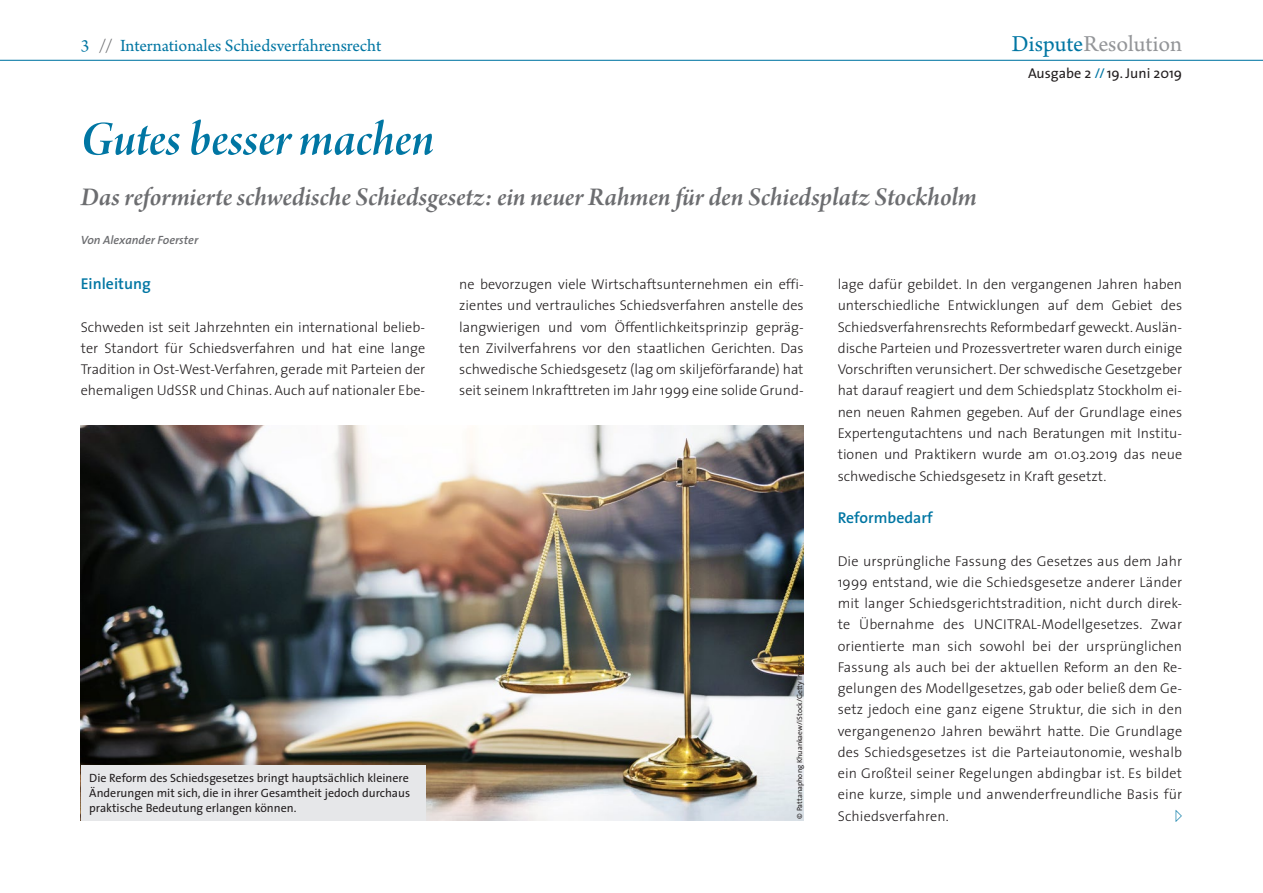
<style>
.page{position:relative;width:1263px;height:893px;background:#fff}
.page>*{position:absolute;margin:0;border:0;box-sizing:border-box;transform-origin:0 0}
.t1{font:51px "Arno Pro Smbd Italic Display";letter-spacing:-.005em;color:#0076a3}
.t2{font:27px "Arno Pro Smbd Italic Subhead";letter-spacing:-.005em;color:#6c6d70}
.t3{font:24px "Arno Pro";color:#939598}
.t4{font:18px "Arno Pro";letter-spacing:-.005em;color:#0076a3}
.t5{font:600 15.75px "The Sans";color:#0076a3}
.t6{font:300 14.25px/21.3px "The Sans";color:#231f20;text-align:justify}
.t7{font:14.25px "The Sans";color:#231f20}
.t8{font:12px/15px "The Sans";color:#231f20;text-align:justify}
.t9{font:italic 600 12px "The Sans";color:#6c6d70}
.t10{font:7.5px "The Sans";color:#231f20}
.s1{color:#6c6d70}
.s2{color:#0076a3}
</style>
<div class="page">
<img style="left:81px;top:425px;width:723px;height:396px">
<div style="left:81px;top:765px;width:344px;height:56px;background:#e6e7e9"></div>
<hr style="left:0;top:60px;width:1263px;height:1px;background:#0076a3">
<p class="t4" style="left:81px;top:35px;width:302px">3 <span class="s1">//</span> Internationales Schiedsverfahrensrecht</p>
<h3 class="t3" style="left:1012px;top:30px;width:172px"><span class="s2">Dispute</span>Resolution</h3>
<p class="t7" style="left:1028px;top:62px;width:156px">Ausgabe 2 <span class="s2">//</span> 19. Juni 2019</p>
<h1 class="t1" style="left:81px;top:110px;width:355px">Gutes besser machen</h1>
<h2 class="t2" style="left:81px;top:182px;width:897px">Das reformierte schwedische Schiedsgesetz: ein neuer Rahmen für den Schiedsplatz Stockholm</h2>
<p class="t9" style="left:81px;top:230px;width:119px">Von Alexander Foerster</p>
<p class="t5" style="left:81px;top:271px;width:72px">Einleitung</p>
<p class="t6" style="left:81px;top:316px;width:346px">Schweden ist seit Jahrzehnten ein international belieb&shy;ter Standort für Schiedsverfahren und hat eine lange Tradition in Ost-West-Verfahren, gerade mit Parteien der ehemaligen UdSSR und Chinas. Auch auf nationaler Ebe-</p>
<p class="t6" style="left:459px;top:273px;width:346px">ne bevorzugen viele Wirtschaftsunternehmen ein effi&shy;zientes und vertrauliches Schiedsverfahren anstelle des langwierigen und vom Öffentlichkeitsprinzip gepräg&shy;ten Zivilverfahrens vor den staatlichen Gerichten. Das schwedische Schiedsgesetz (lag om skiljeförfarande) hat seit seinem Inkrafttreten im Jahr 1999 eine solide Grund-</p>
<p class="t6" style="left:838px;top:273px;width:346px">lage dafür gebildet. In den vergangenen Jahren haben unterschiedliche Entwicklungen auf dem Gebiet des Schiedsverfahrensrechts Reformbedarf geweckt. Auslän&shy;dische Parteien und Prozessvertreter waren durch einige Vorschriften verunsichert. Der schwedische Gesetzgeber hat darauf reagiert und dem Schiedsplatz Stockholm ei&shy;nen neuen Rahmen gegeben. Auf der Grundlage eines Expertengutachtens und nach Beratungen mit Institu&shy;tionen und Praktikern wurde am 01.03.2019 das neue schwedische Schiedsgesetz in Kraft gesetzt.</p>
<p class="t5" style="left:838px;top:505px;width:97px">Reformbedarf</p>
<p class="t6" style="left:838px;top:550px;width:346px">Die ursprüngliche Fassung des Gesetzes aus dem Jahr 1999 entstand, wie die Schiedsgesetze anderer Länder mit langer Schiedsgerichtstradition, nicht durch direk&shy;te Übernahme des UNCITRAL-Modellgesetzes. Zwar orientierte man sich sowohl bei der ursprünglichen Fassung als auch bei der aktuellen Reform an den Re&shy;gelungen des Modellgesetzes, gab oder beließ dem Ge&shy;setz jedoch eine ganz eigene Struktur, die sich in den vergangenen20 Jahren bewährt hatte. Die Grundlage des Schiedsgesetzes ist die Parteiautonomie, weshalb ein Großteil seiner Regelungen abdingbar ist. Es bildet eine kurze, simple und anwenderfreundliche Basis für Schiedsverfahren.</p>
<p class="t10" style="left:793px;top:819px;width:179px;rotate:-90deg">© Pattanaphong Khuankaew/iStock/Getty Images Plus</p>
<p class="t8" style="left:89px;top:770px;width:322px">Die Reform des Schiedsgesetzes bringt hauptsächlich kleinere Änderungen mit sich, die in ihrer Gesamtheit jedoch durchaus praktische Bedeutung erlangen können.</p>
</div>
